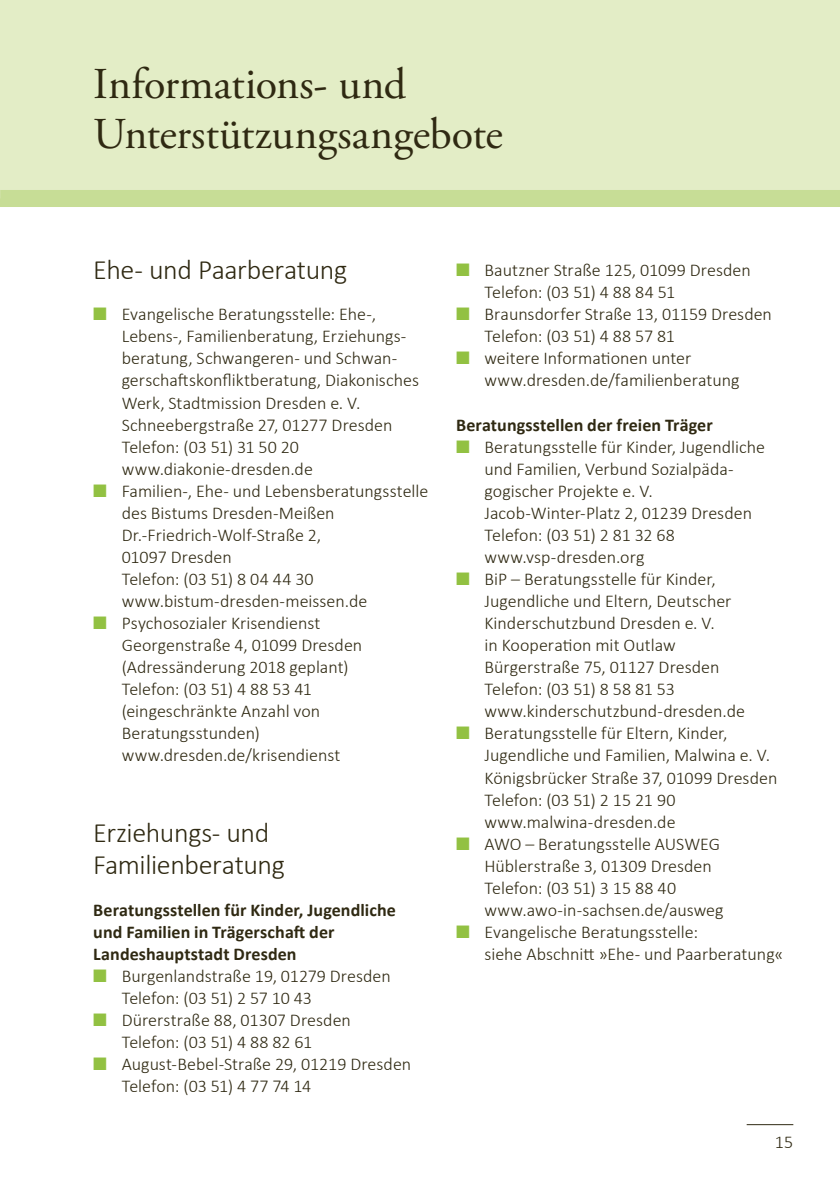
<style>
.page{position:relative;width:840px;height:1191px;background:#fff}
.page>*{position:absolute;margin:0;border:0;box-sizing:border-box;transform-origin:0 0}
.Überschrift_Erster_Ordnung{font:44px/49.6px "Adobe Garamond Pro";letter-spacing:-.005em;color:#2f2912}
.Überschrift_Zweiter_Ordnung{font:300 28px/32px "Calibri";letter-spacing:-.015em;color:#2f2912}
.t1{font:300 18px/22px "Calibri";color:#2f2912}
.Ü3{font:700 18px/22px "Calibri";letter-spacing:.005em;color:#2f2912}
.s1{color:#92c142}
</style>
<div class="page">
<div style="left:0;top:0;width:839px;height:198px;background:#e3edc6"></div>
<div style="left:0;top:190px;width:839px;height:17px;background:#c7dd96"></div>
<hr style="left:746px;top:1124px;width:46px;height:1px;background:#2f2912">
<h1 class="Überschrift_Erster_Ordnung" style="left:93px;top:61px;width:411px">Informations- und<br>Unterstützungsangebote</h1>
<h2 class="Überschrift_Zweiter_Ordnung" style="left:93px;top:253px;width:255px">Ehe- und Paarberatung</h2>
<p class="t1" style="left:122px;top:303px;width:298px;text-indent:-28px"><span class="s1">■</span> Evangelische Beratungsstelle: Ehe-, Lebens-, Familienberatung, Erziehungs&shy;beratung, Schwangeren- und Schwan&shy;gerschaftskonfliktberatung, Diakonisches Werk, Stadtmission Dresden e. V.<br>Schneebergstraße 27, 01277 Dresden Telefon: (03 51) 31 50 20 www.diakonie-dresden.de</p>
<p class="t1" style="left:122px;top:479px;width:308px;text-indent:-28px"><span class="s1">■</span> Familien-, Ehe- und Lebensberatungsstelle des Bistums Dresden-Meißen<br>Dr.-Friedrich-Wolf-Straße 2,<br>01097 Dresden<br>Telefon: (03 51) 8 04 44 30 www.bistum-dresden-meissen.de</p>
<p class="t1" style="left:122px;top:612px;width:242px;text-indent:-28px"><span class="s1">■</span> Psychosozialer Krisendienst<br>Georgenstraße 4, 01099 Dresden (Adressänderung 2018 geplant)<br>Telefon: (03 51) 4 88 53 41 (eingeschränkte Anzahl von<br>Beratungsstunden) www.dresden.de/krisendienst</p>
<h2 class="Überschrift_Zweiter_Ordnung" style="left:93px;top:816px;width:193px">Erziehungs- und<br>Familienberatung</h2>
<h3 class="Ü3" style="left:93px;top:898px;width:304px">Beratungsstellen für Kinder, Jugendliche und Familien in Trägerschaft der<br>Landeshauptstadt Dresden</h3>
<p class="t1" style="left:122px;top:964px;width:270px;text-indent:-28px"><span class="s1">■</span> Burgenlandstraße 19, 01279 Dresden<br>Telefon: (03 51) 2 57 10 43</p>
<p class="t1" style="left:93px;top:1009px;width:259px;text-align:center"><span class="s1">■</span> Dürerstraße 88, 01307 Dresden<br>Telefon: (03 51) 4 88 82 61</p>
<p class="t1" style="left:122px;top:1053px;width:291px;text-indent:-28px"><span class="s1">■</span> August-Bebel-Straße 29, 01219 Dresden<br>Telefon: (03 51) 4 77 74 14</p>
<p class="t1" style="left:484px;top:259px;width:268px;text-indent:-28px"><span class="s1">■</span> Bautzner Straße 125, 01099 Dresden<br>Telefon: (03 51) 4 88 84 51</p>
<p class="t1" style="left:484px;top:303px;width:289px;text-indent:-28px"><span class="s1">■</span> Braunsdorfer Straße 13, 01159 Dresden<br>Telefon: (03 51) 4 88 57 81</p>
<p class="t1" style="left:484px;top:347px;width:256px;text-indent:-28px"><span class="s1">■</span> weitere Informationen unter www.dresden.de/familienberatung</p>
<h3 class="Ü3" style="left:456px;top:413px;width:258px">Beratungsstellen der freien Träger</h3>
<p class="t1" style="left:484px;top:435px;width:282px;text-indent:-28px"><span class="s1">■</span> Beratungsstelle für Kinder, Jugendliche und Familien, Verbund Sozialpäda&shy;gogischer Projekte e. V.<br>Jacob-Winter-Platz 2, 01239 Dresden<br>Telefon: (03 51) 2 81 32 68 www.vsp-dresden.org</p>
<p class="t1" style="left:484px;top:568px;width:262px;text-indent:-28px"><span class="s1">■</span> BiP – Beratungsstelle für Kinder,<br>Jugendliche und Eltern, Deutscher<br>Kinderschutzbund Dresden e. V.<br>in Kooperation mit Outlaw<br>Bürgerstraße 75, 01127 Dresden<br>Telefon: (03 51) 8 58 81 53 www.kinderschutzbund-dresden.de</p>
<p class="t1" style="left:484px;top:722px;width:294px;text-indent:-28px"><span class="s1">■</span> Beratungsstelle für Eltern, Kinder, Jugendliche und Familien, Malwina e. V.<br>Königsbrücker Straße 37, 01099 Dresden Telefon: (03 51) 2 15 21 90 www.malwina-dresden.de</p>
<p class="t1" style="left:484px;top:832px;width:240px;text-indent:-28px"><span class="s1">■</span> AWO – Beratungsstelle AUSWEG<br>Hüblerstraße 3, 01309 Dresden<br>Telefon: (03 51) 3 15 88 40 www.awo-in-sachsen.de/ausweg</p>
<p class="t1" style="left:484px;top:920px;width:300px;text-indent:-28px"><span class="s1">■</span> Evangelische Beratungsstelle:<br>siehe Abschnitt »Ehe- und Paarberatung«</p>
<p class="t1" style="left:774px;top:1130px;width:20px">15</p>
</div>
